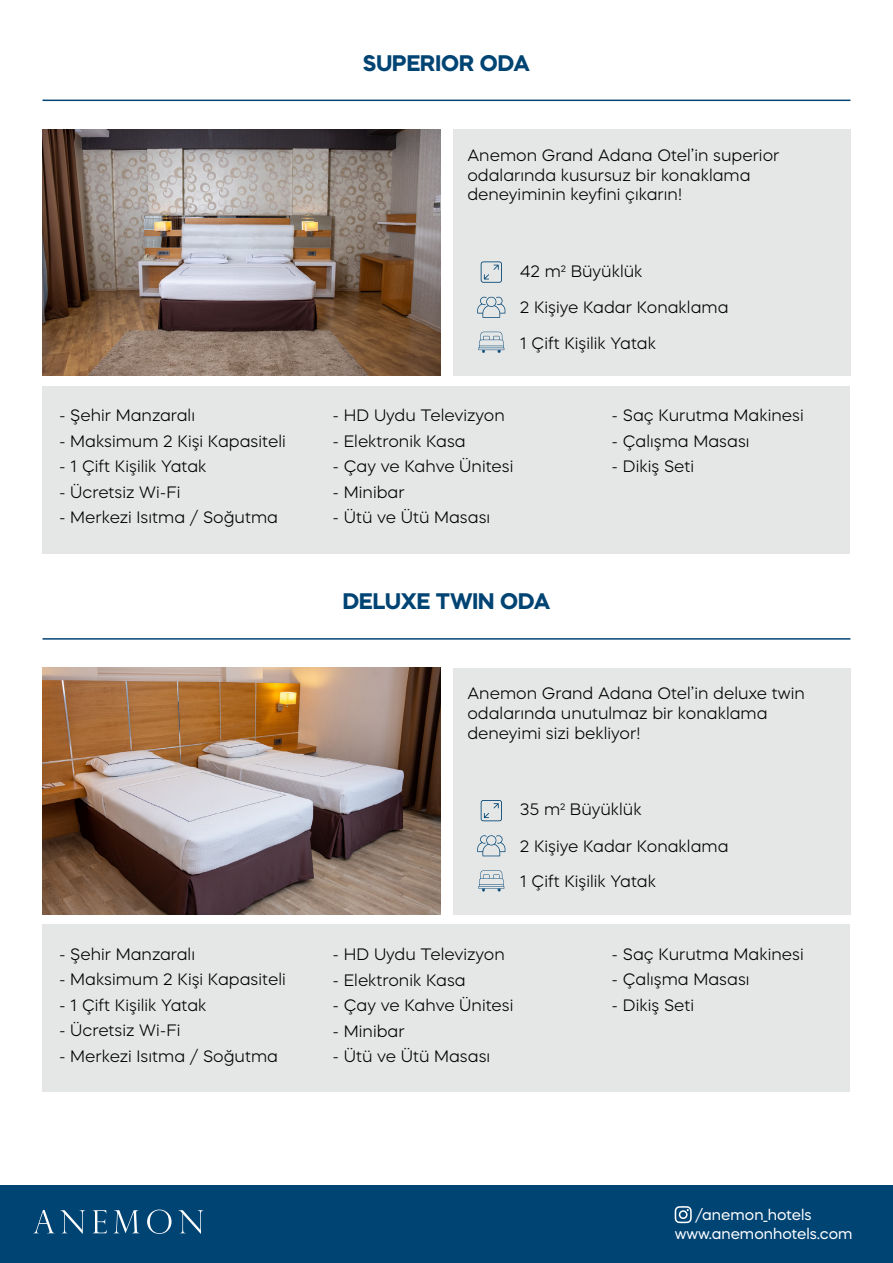
<style>
.page{position:relative;width:893px;height:1263px;background:#fff}
.page>*{position:absolute;margin:0;border:0;box-sizing:border-box;transform-origin:0 0}
.t1{font:700 22.5px "Mazzard H";color:#004474}
.t2{font:300 16.5px/19.8px "Mazzard H";color:#000}
.t3{font:15px/19px "Mazzard H";color:#fff}
</style>
<div class="page">
<div style="left:453px;top:129px;width:397px;height:247px;background:#e5e6e6"></div>
<div style="left:43px;top:386px;width:807px;height:167px;background:#e5e6e6"></div>
<hr style="left:43px;top:100px;width:807px;height:1px;background:#004474">
<img style="left:43px;top:129px;width:398px;height:247px">
<svg style="left:478px;top:332px;width:26px;height:21px"></svg>
<svg style="left:477px;top:296px;width:28px;height:22px"></svg>
<svg style="left:481px;top:261px;width:21px;height:22px"></svg>
<div style="left:453px;top:668px;width:397px;height:246px;background:#e5e6e6"></div>
<div style="left:43px;top:925px;width:807px;height:167px;background:#e5e6e6"></div>
<hr style="left:43px;top:638px;width:807px;height:2px;background:#004474">
<img style="left:43px;top:668px;width:398px;height:246px">
<svg style="left:478px;top:870px;width:26px;height:22px"></svg>
<svg style="left:477px;top:835px;width:28px;height:21px"></svg>
<svg style="left:481px;top:800px;width:21px;height:21px"></svg>
<div style="left:0;top:1185px;width:893px;height:78px;background:#004474"></div>
<svg style="left:33px;top:1210px;width:52px;height:24px"></svg>
<svg style="left:93px;top:1210px;width:14px;height:23px"></svg>
<svg style="left:114px;top:1210px;width:25px;height:23px"></svg>
<svg style="left:147px;top:1209px;width:25px;height:25px"></svg>
<svg style="left:178px;top:1210px;width:25px;height:24px"></svg>
<svg style="left:675px;top:1206px;width:17px;height:17px"></svg>
<p class="t2" style="left:59px;top:405px;width:137px">- Şehir Manzaralı</p>
<p class="t2" style="left:59px;top:431px;width:228px">- Maksimum 2 Kişi Kapasiteli</p>
<p class="t2" style="left:59px;top:456px;width:149px">- 1 Çift Kişilik Yatak</p>
<p class="t2" style="left:59px;top:482px;width:123px">- Ücretsiz Wi-Fi</p>
<p class="t2" style="left:59px;top:507px;width:221px">- Merkezi Isıtma / Soğutma</p>
<p class="t2" style="left:59px;top:944px;width:137px">- Şehir Manzaralı</p>
<p class="t2" style="left:59px;top:969px;width:228px">- Maksimum 2 Kişi Kapasiteli</p>
<p class="t2" style="left:59px;top:995px;width:149px">- 1 Çift Kişilik Yatak</p>
<p class="t2" style="left:59px;top:1020px;width:123px">- Ücretsiz Wi-Fi</p>
<p class="t2" style="left:59px;top:1046px;width:221px">- Merkezi Isıtma / Soğutma</p>
<h1 class="t1" style="left:363px;top:48px;width:169px">SUPERIOR ODA</h1>
<p class="t2" style="left:467px;top:145px;width:314px">Anemon Grand Adana Otel’in superior odalarında kusursuz bir konaklama deneyiminin keyfini çıkarın!</p>
<p class="t2" style="left:520px;top:261px;width:124px">42 m2 Büyüklük</p>
<p class="t2" style="left:520px;top:290px;width:210px;line-height:35.4px">2 Kişiye Kadar Konaklama<br>1 Çift Kişilik Yatak</p>
<p class="t2" style="left:333px;top:405px;width:174px">- HD Uydu Televizyon</p>
<p class="t2" style="left:333px;top:431px;width:135px">- Elektronik Kasa</p>
<p class="t2" style="left:333px;top:456px;width:182px">- Çay ve Kahve Ünitesi</p>
<p class="t2" style="left:333px;top:482px;width:74px">- Minibar</p>
<p class="t2" style="left:333px;top:507px;width:159px">- Ütü ve Ütü Masası</p>
<p class="t2" style="left:612px;top:405px;width:194px">- Saç Kurutma Makinesi</p>
<p class="t2" style="left:612px;top:431px;width:139px">- Çalışma Masası</p>
<p class="t2" style="left:612px;top:456px;width:84px">- Dikiş Seti</p>
<h1 class="t1" style="left:343px;top:586px;width:209px">DELUXE TWIN ODA</h1>
<p class="t2" style="left:467px;top:683px;width:339px">Anemon Grand Adana Otel’in deluxe twin odalarında unutulmaz bir konaklama deneyimi sizi bekliyor!</p>
<p class="t2" style="left:520px;top:799px;width:124px">35 m2 Büyüklük</p>
<p class="t2" style="left:520px;top:828px;width:210px;line-height:35.4px">2 Kişiye Kadar Konaklama<br>1 Çift Kişilik Yatak</p>
<p class="t2" style="left:333px;top:944px;width:174px">- HD Uydu Televizyon</p>
<p class="t2" style="left:333px;top:969px;width:135px">- Elektronik Kasa</p>
<p class="t2" style="left:333px;top:995px;width:182px">- Çay ve Kahve Ünitesi</p>
<p class="t2" style="left:333px;top:1020px;width:74px">- Minibar</p>
<p class="t2" style="left:333px;top:1046px;width:159px">- Ütü ve Ütü Masası</p>
<p class="t2" style="left:612px;top:944px;width:194px">- Saç Kurutma Makinesi</p>
<p class="t2" style="left:612px;top:969px;width:139px">- Çalışma Masası</p>
<p class="t2" style="left:612px;top:995px;width:84px">- Dikiş Seti</p>
<p class="t3" style="left:675px;top:1204px;width:179px;text-indent:21px">/anemon_hotels www.anemonhotels.com</p>
</div>
